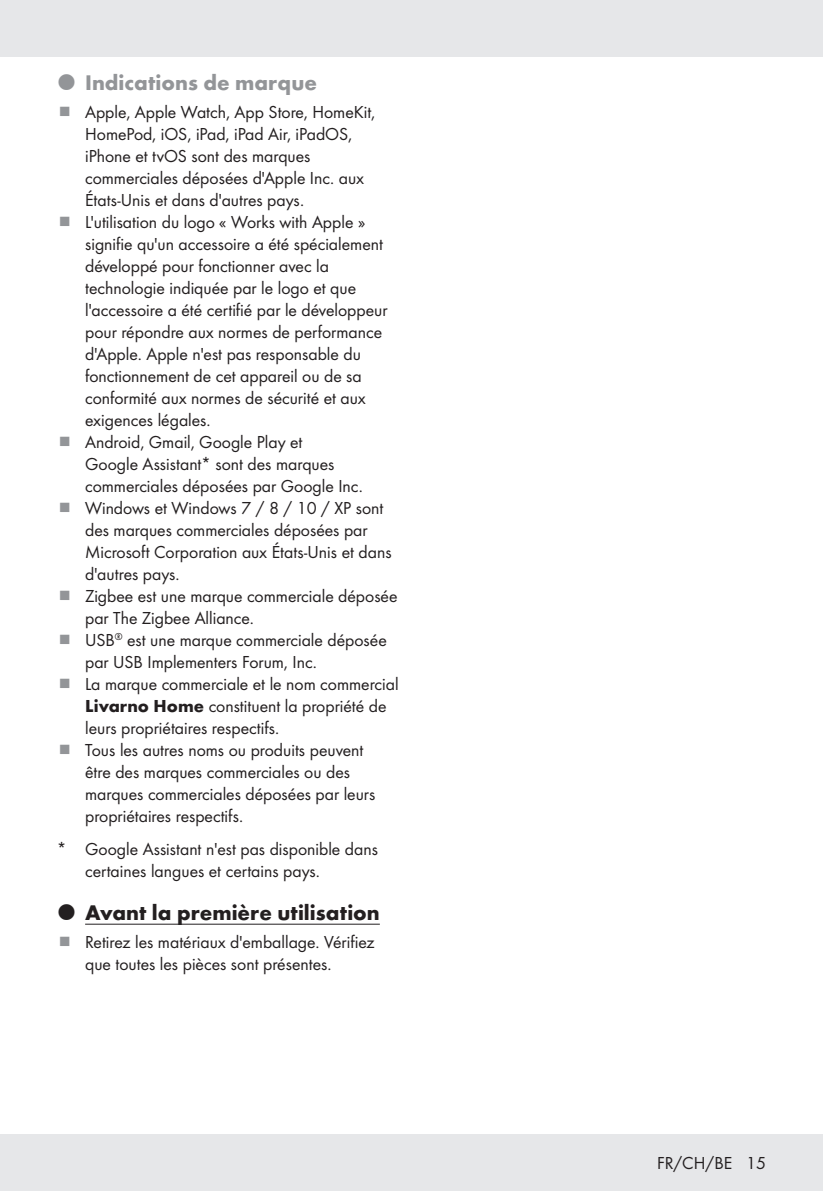
<style>
.page{position:relative;width:823px;height:1191px;background:#fff}
.page>*{position:absolute;margin:0;border:0;box-sizing:border-box;transform-origin:0 0}
.t1{font:700 22px "Futura";color:#231f20}
.t2{font:700 22px "Futura";color:#939598}
.t3{font:18px/22px "Futura Boo";color:#231f20}
.s1{font-family:"Futura";font-weight:700}
</style>
<div class="page">
<div style="left:0;top:1134px;width:822px;height:57px;background:#e6e7e9"></div>
<div style="left:0;top:0;width:822px;height:57px;background:#e6e7e9"></div>
<hr style="left:85px;top:923px;width:294px;height:1px;background:#231f20">
<p class="t2" style="left:85px;top:66px;width:233px">Indications de marque</p>
<p class="t3" style="left:85px;top:100px;width:315px">Apple, Apple Watch, App Store, HomeKit, HomePod, iOS, iPad, iPad Air, iPadOS, iPhone et tvOS sont des marques commerciales déposées d'Apple Inc. aux États-Unis et dans d'autres pays.<br>L'utilisation du logo « Works with Apple » signifie qu'un accessoire a été spécialement développé pour fonctionner avec la technologie indiquée par le logo et que l'accessoire a été certifié par le développeur pour répondre aux normes de performance d'Apple. Apple n'est pas responsable du fonctionnement de cet appareil ou de sa conformité aux normes de sécurité et aux exigences légales.<br>Android, Gmail, Google Play et<br>Google Assistant* sont des marques commerciales déposées par Google Inc.<br>Windows et Windows 7 / 8 / 10 / XP sont des marques commerciales déposées par Microsoft Corporation aux États-Unis et dans d'autres pays.<br>Zigbee est une marque commerciale déposée par The Zigbee Alliance.<br>USB<sup>®</sup> est une marque commerciale déposée par USB Implementers Forum, Inc.<br>La marque commerciale et le nom commercial <span class="s1">Livarno Home</span> constituent la propriété de leurs propriétaires respectifs.<br>Tous les autres noms ou produits peuvent<br>être des marques commerciales ou des marques commerciales déposées par leurs propriétaires respectifs.</p>
<p class="t3" style="left:85px;top:837px;width:294px;text-indent:-28px">* Google Assistant n'est pas disponible dans certaines langues et certains pays.</p>
<p class="t1" style="left:85px;top:896px;width:296px">Avant la première utilisation</p>
<p class="t3" style="left:85px;top:930px;width:291px">Retirez les matériaux d'emballage. Vérifiez que toutes les pièces sont présentes.</p>
<p class="t3" style="left:656px;top:1151px;width:111px">FR/CH/BE 15</p>
</div>
